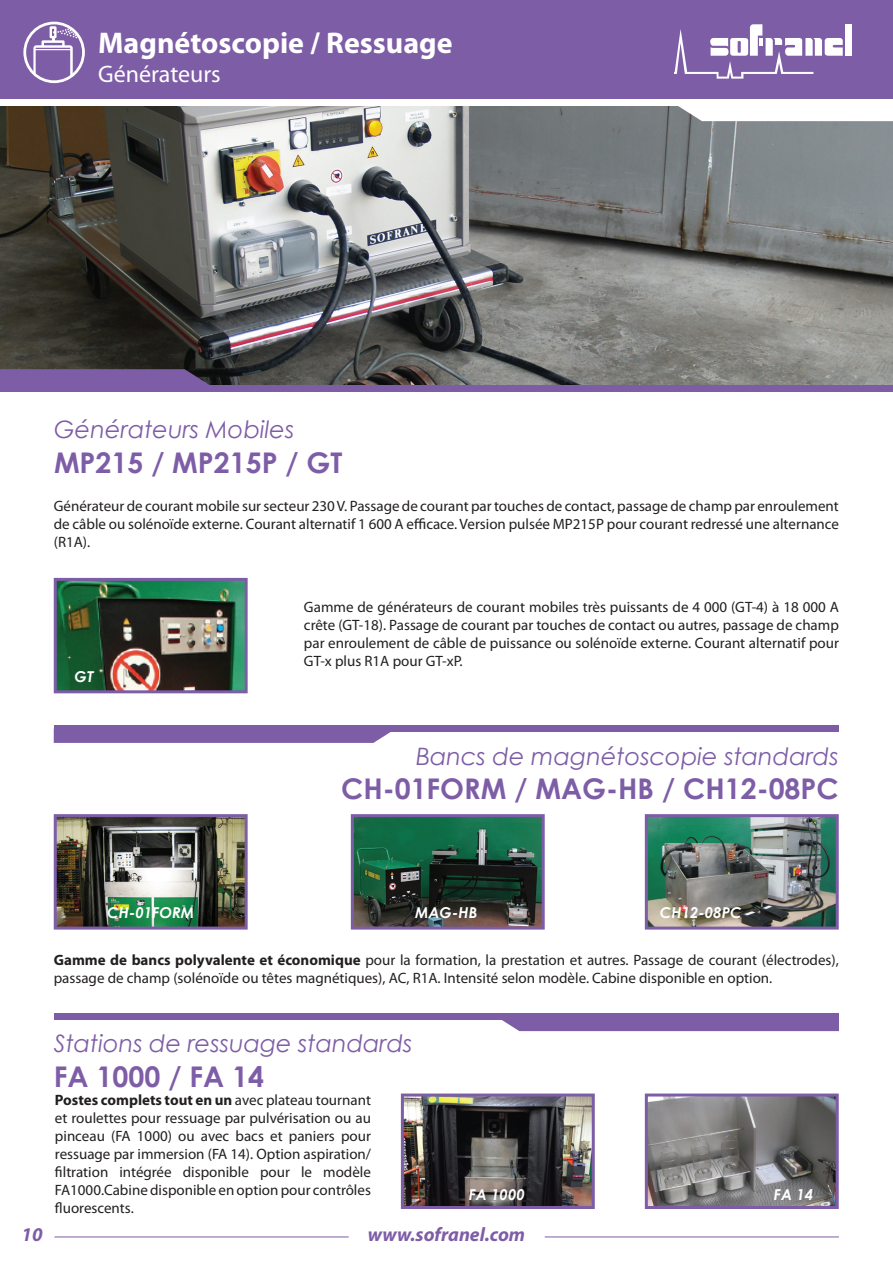
<style>
.page{position:relative;width:893px;height:1263px;background:#fff}
.page>*{position:absolute;margin:0;border:0;box-sizing:border-box;transform-origin:0 0}
.t1{font:700 30px "Myriad Pro";color:#fff}
.t2{font:700 28.5px "Century Gothic";color:#7e5da7}
.t3{font:italic 24px "Century Gothic";color:#7e5da7}
.t4{font:24px "Myriad Pro";color:#fff}
.t5{font:italic 700 19.5px "Myriad Pro";color:#7e5da7}
.t6{font:15px/18px "Myriad Pro";color:#231f20;text-align:justify}
.t7{font:italic 700 15px "Century Gothic";color:#fff}
.s1{font-weight:700}
</style>
<div class="page">
<img style="left:355px;top:818px;width:186px;height:107px">
<div style="left:351px;top:814px;width:194px;height:115px;border:3px solid #7e5da7"></div>
<img style="left:649px;top:818px;width:186px;height:107px">
<div style="left:645px;top:814px;width:194px;height:115px;border:3px solid #7e5da7"></div>
<img style="left:649px;top:1097px;width:186px;height:108px">
<div style="left:645px;top:1093px;width:194px;height:116px;border:3px solid #7e5da7"></div>
<img style="left:58px;top:818px;width:186px;height:107px">
<div style="left:54px;top:814px;width:194px;height:115px;border:3px solid #7e5da7"></div>
<img style="left:405px;top:1097px;width:186px;height:108px">
<div style="left:401px;top:1093px;width:194px;height:116px;border:3px solid #7e5da7"></div>
<img style="left:0;top:106px;width:893px;height:279px">
<div style="left:0;top:385px;width:893px;height:6px;background:#7e5da7"></div>
<div style="left:0;top:0;width:893px;height:101px;background:#7e5da7"></div>
<div style="left:845px;top:24px;width:7px;height:32px;background:#fff"></div>
<svg style="left:674px;top:24px;width:169px;height:55px"></svg>
<div style="left:0;top:99px;width:893px;height:6px;background:#fff"></div>
<svg style="left:674px;top:106px;width:219px;height:15px"></svg>
<svg style="left:0;top:369px;width:213px;height:16px;background:#75579a"></svg>
<div style="left:23px;top:22px;width:62px;height:61px;border:3px solid #fff;border-radius:50%"></div>
<svg style="left:33px;top:26px;width:44px;height:51px"></svg>
<img style="left:58px;top:582px;width:186px;height:107px">
<div style="left:54px;top:578px;width:194px;height:115px;border:3px solid #7e5da7"></div>
<hr style="left:54px;top:1236px;width:295px;height:1px;background:#7e5da7">
<hr style="left:545px;top:1236px;width:294px;height:1px;background:#7e5da7">
<div style="left:54px;top:1013px;width:785px;height:7px;background:#7e5da7"></div>
<div style="left:54px;top:725px;width:785px;height:7px;background:#7e5da7"></div>
<div style="left:502px;top:1020px;width:337px;height:11px;background:#7e5da7"></div>
<svg style="left:54px;top:732px;width:337px;height:11px;background:#8262a9"></svg>
<h1 class="t1" style="left:98px;top:24px;width:356px">Magnétoscopie / Ressuage</h1>
<h3 class="t4" style="left:98px;top:59px;width:124px">Générateurs</h3>
<h3 class="t3" style="left:54px;top:413px;width:242px">Générateurs Mobiles</h3>
<h2 class="t2" style="left:54px;top:441px;width:289px">MP215 / MP215P / GT</h2>
<p class="t6" style="left:54px;top:497px;width:787px">Générateur de courant mobile sur secteur 230 V. Passage de courant par touches de contact, passage de champ par enroulement de câble ou solénoïde externe. Courant alternatif 1 600 A efficace. Version pulsée MP215P pour courant redressé une alternance (R1A).</p>
<p class="t7" style="left:75px;top:665px;width:20px">GT</p>
<p class="t6" style="left:304px;top:598px;width:537px">Gamme de générateurs de courant mobiles très puissants de 4 000 (GT-4) à 18 000 A crête (GT-18). Passage de courant par touches de contact ou autres, passage de champ par enroulement de câble de puissance ou solénoïde externe. Courant alternatif pour GT-x plus R1A pour GT-xP.</p>
<h3 class="t3" style="left:416px;top:739px;width:424px">Bancs de magnétoscopie standards</h3>
<h2 class="t2" style="left:341px;top:767px;width:499px">CH-01FORM / MAG-HB / CH12-08PC</h2>
<p class="t7" style="left:107px;top:901px;width:88px">CH-01FORM</p>
<p class="t7" style="left:415px;top:901px;width:64px">MAG-HB</p>
<p class="t7" style="left:660px;top:901px;width:83px">CH12-08PC</p>
<p class="t6" style="left:54px;top:951px;width:787px"><span class="s1">Gamme de bancs polyvalente et économique</span> pour la formation, la prestation et autres. Passage de courant (électrodes), passage de champ (solénoïde ou têtes magnétiques), AC, R1A. Intensité selon modèle. Cabine disponible en option.</p>
<h3 class="t3" style="left:54px;top:1027px;width:360px">Stations de ressuage standards</h3>
<h2 class="t2" style="left:54px;top:1055px;width:212px">FA 1000 / FA 14</h2>
<p class="t6" style="left:55px;top:1090px;width:318px"><span class="s1">Postes complets tout en un</span> avec plateau tournant et roulettes pour ressuage par pulvérisation ou au pinceau (FA 1000) ou avec bacs et paniers pour ressuage par immersion (FA 14). Option aspiration/ filtration intégrée disponible pour le modèle FA1000.Cabine disponible en option pour contrôles fluorescents.</p>
<p class="t7" style="left:469px;top:1183px;width:58px">FA 1000</p>
<h3 class="t5" style="left:22px;top:1222px;width:23px">10</h3>
<h3 class="t5" style="left:368px;top:1222px;width:159px">www.sofranel.com</h3>
<p class="t7" style="left:774px;top:1183px;width:41px">FA 14</p>
</div>
